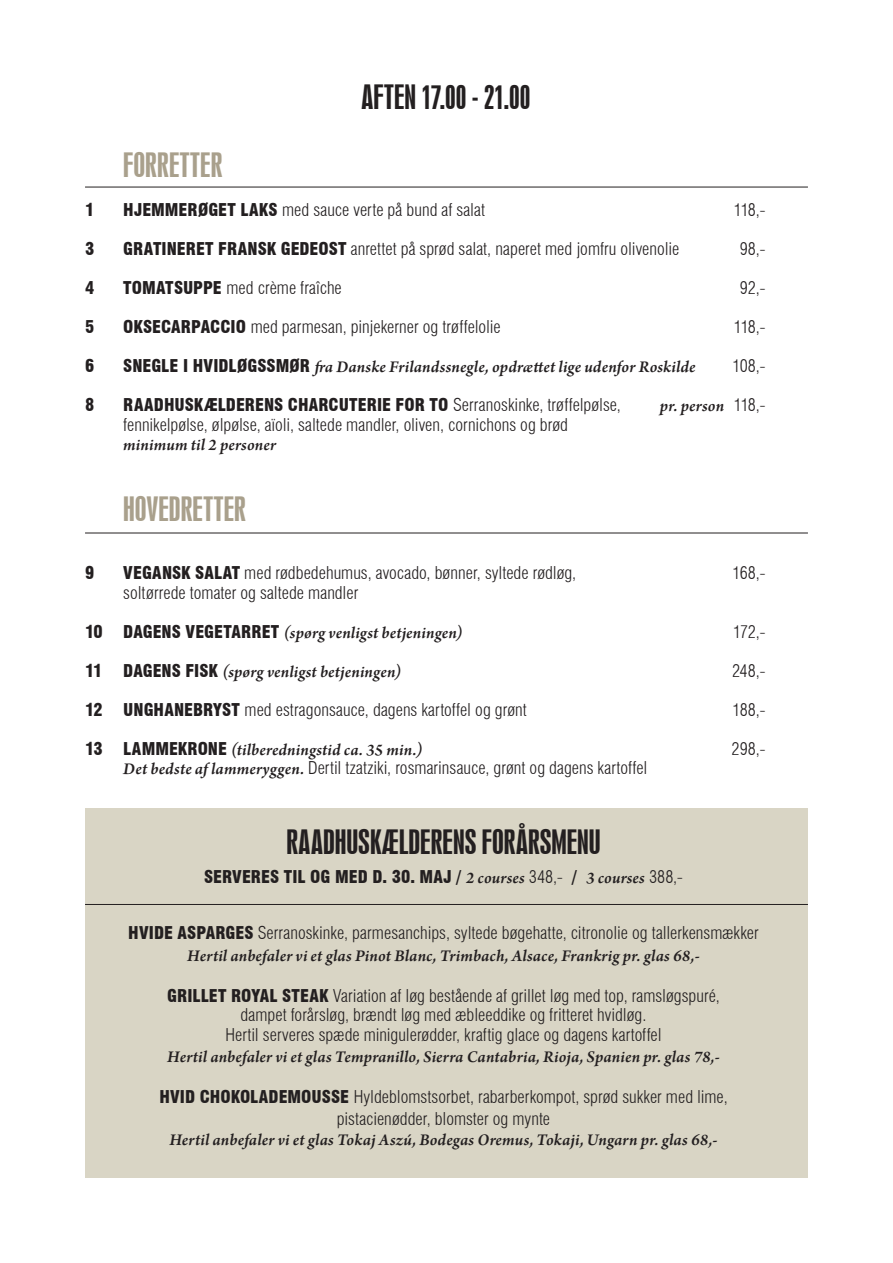
<style>
.page{position:relative;width:893px;height:1263px;background:#fff}
.page>*{position:absolute;margin:0;border:0;box-sizing:border-box;transform-origin:0 0}
.t1{font:31.5px "Swiss 924 BT Regular B";color:#231f20}
.t2{font:31.5px "Swiss 924 BT Regular B";letter-spacing:.01em;color:#a9a08c}
.t3{font:300 condensed 17.25px "Swiss 721 BT";color:#231f20}
.t4{font:italic 600 17.25px "Arno Pro";letter-spacing:.01em;color:#231f20}
.t5{font:900 condensed 17.25px "Swiss 721 BT";color:#231f20}
.s1{font-weight:900}
.s2{font-family:"Swiss 721 BT";font-weight:900;font-style:normal;font-stretch:condensed}
.s3{font-weight:300}
.s4{font-family:"Swiss 721 BT";font-weight:300;font-style:normal;font-stretch:condensed}
.s5{font-family:"Arno Pro";font-weight:600;font-style:italic;font-stretch:normal}
</style>
<div class="page">
<div style="left:85px;top:808px;width:723px;height:370px;background:#d9d5c5"></div>
<hr style="left:85px;top:187px;width:723px;height:1px;background:#231f20">
<hr style="left:85px;top:533px;width:723px;height:1px;background:#231f20">
<hr style="left:85px;top:904px;width:723px;height:1px;background:#231f20">
<p class="t2" style="left:123px;top:146px;width:100px">FORRETTER</p>
<p class="t1" style="left:362px;top:78px;width:170px">AFTEN 17.00 - 21.00</p>
<p class="t5" style="left:85px;top:199px;width:11px">1</p>
<p class="t3" style="left:123px;top:199px;width:363px"><span class="s1">HJEMMERØGET LAKS</span> med sauce verte på bund af salat</p>
<p class="t3" style="left:734px;top:199px;width:33px">118,-</p>
<p class="t5" style="left:85px;top:238px;width:11px">3</p>
<p class="t3" style="left:123px;top:238px;width:557px"><span class="s1">GRATINERET FRANSK GEDEOST</span> anrettet på sprød salat, naperet med jomfru olivenolie</p>
<p class="t3" style="left:740px;top:238px;width:27px">98,-</p>
<p class="t5" style="left:85px;top:277px;width:11px">4</p>
<p class="t3" style="left:123px;top:277px;width:220px"><span class="s1">TOMATSUPPE</span> med crème fraîche</p>
<p class="t3" style="left:740px;top:277px;width:27px">92,-</p>
<p class="t5" style="left:85px;top:316px;width:11px">5</p>
<p class="t3" style="left:123px;top:316px;width:379px"><span class="s1">OKSECARPACCIO</span> med parmesan, pinjekerner og trøffelolie</p>
<p class="t3" style="left:734px;top:316px;width:33px">118,-</p>
<p class="t5" style="left:85px;top:355px;width:11px">6</p>
<p class="t4" style="left:123px;top:357px;width:574px"><span class="s2">SNEGLE I HVIDLØGSSMØR</span> fra Danske Frilandssnegle, opdrættet lige udenfor Roskilde</p>
<p class="t3" style="left:732px;top:355px;width:34px">108,-</p>
<p class="t5" style="left:85px;top:394px;width:11px">8</p>
<p class="t5" style="left:123px;top:394px;width:499px">RAADHUSKÆLDERENS CHARCUTERIE FOR TO <span class="s3">Serranoskinke, trøffelpølse,</span></p>
<p class="t4" style="left:660px;top:396px;width:107px">pr. person <span class="s4">118,-</span></p>
<p class="t3" style="left:123px;top:414px;width:446px">fennikelpølse, ølpølse, aïoli, saltede mandler, oliven, cornichons og brød</p>
<p class="t4" style="left:123px;top:435px;width:154px">minimum til 2 personer</p>
<p class="t2" style="left:123px;top:490px;width:124px">HOVEDRETTER</p>
<p class="t5" style="left:85px;top:562px;width:11px">9</p>
<p class="t3" style="left:123px;top:562px;width:454px"><span class="s1">VEGANSK SALAT</span> med rødbedehumus, avocado, bønner, syltede rødløg,</p>
<p class="t3" style="left:732px;top:562px;width:34px">168,-</p>
<p class="t3" style="left:123px;top:582px;width:237px">soltørrede tomater og saltede mandler</p>
<p class="t4" style="left:85px;top:622px;width:379px"><span class="s2">10 DAGENS VEGETARRET</span> (spørg venligst betjeningen)</p>
<p class="t3" style="left:733px;top:621px;width:34px">172,-</p>
<p class="t4" style="left:85px;top:661px;width:318px"><span class="s2">11 DAGENS FISK</span> (spørg venligst betjeningen)</p>
<p class="t3" style="left:732px;top:660px;width:35px">248,-</p>
<p class="t3" style="left:85px;top:699px;width:443px"><span class="s1">12 UNGHANEBRYST</span> med estragonsauce, dagens kartoffel og grønt</p>
<p class="t3" style="left:732px;top:699px;width:34px">188,-</p>
<p class="t4" style="left:85px;top:739px;width:339px"><span class="s2">13 LAMMEKRONE</span> (tilberedningstid ca. 35 min.)</p>
<p class="t3" style="left:732px;top:738px;width:35px">298,-</p>
<p class="t3" style="left:123px;top:757px;width:526px"><span class="s5">Det bedste af lammeryggen.</span> Dertil tzatziki, rosmarinsauce, grønt og dagens kartoffel</p>
<p class="t1" style="left:286px;top:823px;width:316px">RAADHUSKÆLDERENS FORÅRSMENU</p>
<p class="t5" style="left:204px;top:866px;width:480px">SERVERES TIL OG MED D. 30. MAJ / <span class="s5">2 courses</span> <span class="s3">348,-</span> / <span class="s5">3 courses</span> <span class="s3">388,-</span></p>
<p class="t3" style="left:128px;top:922px;width:632px"><span class="s1">HVIDE ASPARGES</span> Serranoskinke, parmesanchips, syltede bøgehatte, citronolie og tallerkensmækker</p>
<p class="t4" style="left:187px;top:945px;width:514px">Hertil anbefaler vi et glas Pinot Blanc, Trimbach, Alsace, Frankrig pr. glas 68,-</p>
<p class="t3" style="left:167px;top:985px;width:554px"><span class="s1">GRILLET ROYAL STEAK</span> Variation af løg bestående af grillet løg med top, ramsløgspuré,</p>
<p class="t3" style="left:241px;top:1005px;width:407px">dampet forårsløg, brændt løg med æbleeddike og fritteret hvidløg.</p>
<p class="t3" style="left:225px;top:1024px;width:438px">Hertil serveres spæde minigulerødder, kraftig glace og dagens kartoffel</p>
<p class="t4" style="left:167px;top:1047px;width:554px">Hertil anbefaler vi et glas Tempranillo, Sierra Cantabria, Rioja, Spanien pr. glas 78,-</p>
<p class="t3" style="left:159px;top:1087px;width:570px"><span class="s1">HVID CHOKOLADEMOUSSE</span> Hyldeblomstsorbet, rabarberkompot, sprød sukker med lime,</p>
<p class="t3" style="left:337px;top:1108px;width:215px">pistacienødder, blomster og mynte</p>
<p class="t4" style="left:169px;top:1129px;width:550px">Hertil anbefaler vi et glas Tokaj Aszú, Bodegas Oremus, Tokaji, Ungarn pr. glas 68,-</p>
</div>
